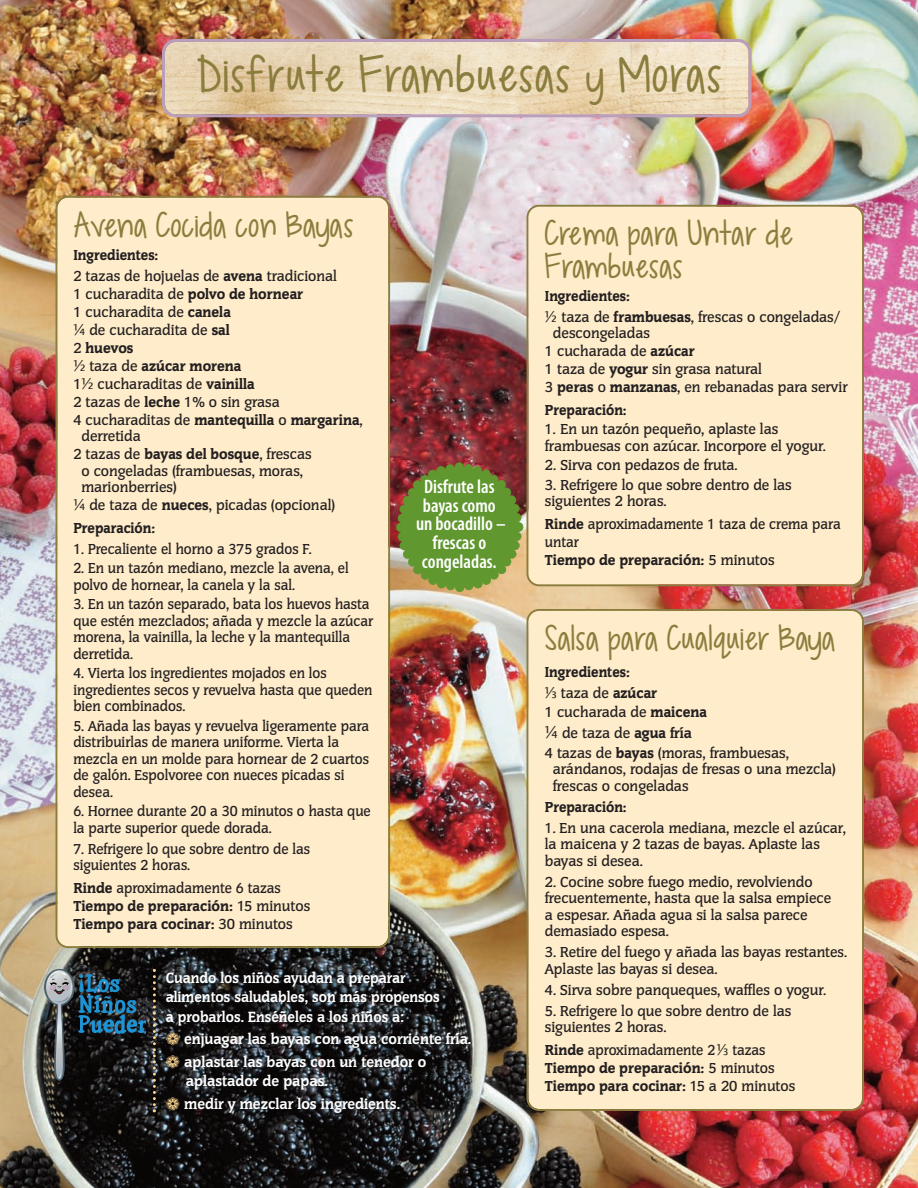
<style>
.page{position:relative;width:918px;height:1188px;background:#fff}
.page>*{position:absolute;margin:0;border:0;box-sizing:border-box;transform-origin:0 0}
.t1{font:37.5px "KG Dropsof Jupiter";letter-spacing:.04em;color:#8b7d3d}
.t2{font:25.5px/33px "KG Dropsof Jupiter";letter-spacing:.015em;color:#8b7d3d}
.t3{font:600 condensed 19.5px/18.8px "Myriad Pro";color:#fff;text-align:center}
.t4{font:800 15.3px/19.5px "Congress EF";color:#fff}
.t5{font:500 15px/16.5px "Congress EF";color:#231f20}
.t6{font:500 15px/16.5px "Congress EF";color:#231f20;scale:.96 1}
.t7{font:900 15px/18px "Congress LT Std";color:#231f20}
.t8{font:900 15px "Congress LT Std";color:#231f20;scale:.96 1}
.s1{font-size:33px}
.s2{font-family:"Congress LT Std";font-weight:900}
.s3{font-family:"Lucida Grande";font-weight:400}
.s4{font-family:"Congress EF";font-weight:500}
.s5{color:#fed88f}
.s6{font-family:"Lucida Grande";font-weight:400;font-size:16.5px}
.s7{font-weight:800}
</style>
<div class="page">
<img style="left:0;top:0;width:918px;height:1188px">
<svg style="left:162px;top:39px;width:590px;height:78px;background:#e6d2b7"></svg>
<div style="left:526px;top:205px;width:338px;height:381px;background:#feecca"></div>
<div style="left:56px;top:196px;width:334px;height:752px;background:#feecca"></div>
<div style="left:527px;top:609px;width:337px;height:502px;background:#feecca"></div>
<svg style="left:396px;top:462px;width:127px;height:130px;background:#738c39"></svg>
<svg style="left:153px;top:969px;width:3px;height:143px"></svg>
<div style="left:44px;top:969px;width:31px;height:37px;background:#4f636e;border-radius:50%"></div>
<svg style="left:46px;top:970px;width:99px;height:111px;background:#2d3c45"></svg>
<h1 class="t1" style="left:197px;top:45px;width:527px">Disfrute Frambuesas <span class="s1">y</span> Moras</h1>
<h2 class="t2" style="left:73px;top:210px;width:282px">Avena Cocida con Bayas</h2>
<p class="t8" style="left:73px;top:246px;width:90px">Ingredientes:</p>
<p class="t5" style="left:73px;top:268px;width:265px;line-height:18px">2 tazas de hojuelas de <span class="s2">avena</span> tradicional<br>1 cucharadita de <span class="s2">polvo de hornear<br></span>1 cucharadita de <span class="s2">canela<br></span><span class="s3">¼</span> de cucharadita de <span class="s2">sal</span></p>
<p class="t7" style="left:73px;top:338px;width:170px"><span class="s4">2</span> huevos<br><span class="s3">½</span> <span class="s4">taza de</span> azúcar morena</p>
<p class="t5" style="left:73px;top:376px;width:208px;line-height:18px">1<span class="s3">½</span> cucharaditas de <span class="s2">vainilla<br></span>2 tazas de <span class="s2">leche</span> 1% o sin grasa</p>
<p class="t7" style="left:73px;top:410px;width:291px"><span class="s4">4 cucharaditas de</span> mantequilla <span class="s4">o</span> margarina<span class="s4">,</span></p>
<p class="t5" style="left:73px;top:428px;width:240px;line-height:18px;text-indent:8px">derretida<br>2 tazas de <span class="s2">bayas del bosque</span>, frescas</p>
<p class="t5" style="left:81px;top:463px;width:223px">o congeladas (frambuesas, moras, marionberries)</p>
<p class="t5" style="left:73px;top:498px;width:263px"><span class="s3">¼</span> de taza de <span class="s2">nueces</span>, picadas (opcional)</p>
<p class="t8" style="left:73px;top:519px;width:87px">Preparación:</p>
<p class="t6" style="left:73px;top:541px;width:250px">1. Precaliente el horno a 375 grados F.</p>
<p class="t6" style="left:73px;top:561px;width:288px">2. En un tazón mediano, mezcle la avena, el polvo de hornear, la canela y la sal.</p>
<p class="t6" style="left:73px;top:597px;width:314px">3. En un tazón separado, bata los huevos hasta que estén mezclados; añada y mezcle la azúcar morena, la vainilla, la leche y la mantequilla derretida.</p>
<p class="t6" style="left:73px;top:666px;width:313px">4. Vierta los ingredientes mojados en los ingredientes secos y revuelva hasta que queden bien combinados.</p>
<p class="t6" style="left:73px;top:718px;width:310px">5. Añada las bayas y revuelva ligeramente para distribuirlas de manera uniforme. Vierta la mezcla en un molde para hornear de 2 cuartos de galón. Espolvoree con nueces picadas si desea.</p>
<p class="t6" style="left:73px;top:804px;width:311px">6. Hornee durante 20 a 30 minutos o hasta que la parte superior quede dorada.</p>
<p class="t6" style="left:73px;top:841px;width:248px">7. Refrigere lo que sobre dentro de las siguientes 2 horas.</p>
<p class="t6" style="left:73px;top:880px;width:218px"><span class="s2">Rinde</span> aproximadamente 6 tazas</p>
<p class="t7" style="left:73px;top:896px;width:238px">Tiempo de preparación: <span class="s4">15 minutos<br></span>Tiempo para cocinar: <span class="s4">30 minutos</span></p>
<h3 class="t3" style="left:416px;top:479px;width:91px">Disfrute las bayas como un bocadillo – frescas o congeladas.</h3>
<p class="t4" style="left:166px;top:969px;width:276px">Cuando los niños ayudan a preparar alimentos saludables, son más propensos a probarlos. Enséñeles a los niños a:</p>
<p class="t4" style="left:166px;top:1029px;width:307px;line-height:22.5px"><span class="s5">❁</span> enjuagar las bayas con agua corriente fría. <span class="s5">❁</span> aplastar las bayas con un tenedor o</p>
<p class="t4" style="left:166px;top:1071px;width:236px;line-height:22.5px;text-indent:20px">aplastador de papas.<br><span class="s5">❁</span> medir y mezclar los ingredients.</p>
<h2 class="t2" style="left:545px;top:218px;width:250px">Crema para Untar de<br>Frambuesas</h2>
<p class="t8" style="left:545px;top:287px;width:90px">Ingredientes:</p>
<p class="t5" style="left:553px;top:310px;width:289px;text-indent:-8px"><span class="s3">½</span> taza de <span class="s2">frambuesas</span>, frescas o congeladas/ descongeladas</p>
<p class="t5" style="left:545px;top:344px;width:304px;line-height:18px">1 cucharada de <span class="s2">azúcar<br></span>1 taza de <span class="s2">yogur</span> sin grasa natural<br>3 <span class="s2">peras</span> o <span class="s2">manzanas</span>, en rebanadas para servir</p>
<p class="t8" style="left:545px;top:401px;width:87px">Preparación:</p>
<p class="t6" style="left:545px;top:422px;width:294px">1. En un tazón pequeño, aplaste las frambuesas con azúcar. Incorpore el yogur.</p>
<p class="t5" style="left:545px;top:458px;width:194px">2. Sirva con pedazos de fruta.</p>
<p class="t5" style="left:545px;top:478px;width:249px">3. Refrigere lo que sobre dentro de las siguientes 2 horas.</p>
<p class="t6" style="left:545px;top:516px;width:310px;line-height:18px"><span class="s2">Rinde</span> aproximadamente 1 taza de crema para untar</p>
<p class="t7" style="left:545px;top:551px;width:231px">Tiempo de preparación: <span class="s4">5 minutos</span></p>
<h2 class="t2" style="left:545px;top:622px;width:292px">Salsa para Cualquier Baya</h2>
<p class="t8" style="left:545px;top:663px;width:90px">Ingredientes:</p>
<p class="t5" style="left:545px;top:684px;width:164px;line-height:19.5px"><span class="s3">⅓</span> taza de <span class="s2">azúcar<br></span>1 cucharada de <span class="s2">maicena</span></p>
<p class="t5" style="left:545px;top:725px;width:246px;line-height:19.5px"><span class="s6">¼</span> de taza de <span class="s2">agua</span> <span class="s7">fría<br></span>4 tazas de <span class="s2">bayas</span> (moras, frambuesas,</p>
<p class="t5" style="left:553px;top:762px;width:285px">arándanos, rodajas de fresas o una mezcla) frescas o congeladas</p>
<p class="t8" style="left:545px;top:798px;width:87px">Preparación:</p>
<p class="t6" style="left:545px;top:821px;width:315px">1. En una cacerola mediana, mezcle el azúcar, la maicena y 2 tazas de bayas. Aplaste las bayas si desea.</p>
<p class="t5" style="left:545px;top:875px;width:288px">2. Cocine sobre fuego medio, revolviendo frecuentemente, hasta que la salsa empiece a espesar. Añada agua si la salsa parece demasiado espesa.</p>
<p class="t5" style="left:545px;top:945px;width:304px">3. Retire del fuego y añada las bayas restantes.<br>Aplaste las bayas si desea.</p>
<p class="t5" style="left:545px;top:983px;width:283px">4. Sirva sobre panqueques, waffles o yogur.</p>
<p class="t5" style="left:545px;top:1004px;width:248px">5. Refrigere lo que sobre dentro de las siguientes 2 horas.</p>
<p class="t6" style="left:545px;top:1043px;width:232px"><span class="s2">Rinde</span> aproximadamente 2<span class="s3">⅓</span> tazas</p>
<p class="t7" style="left:545px;top:1058px;width:252px">Tiempo de preparación: <span class="s4">5 minutos<br></span>Tiempo para cocinar: <span class="s4">15 a 20 minutos</span></p>
</div>
